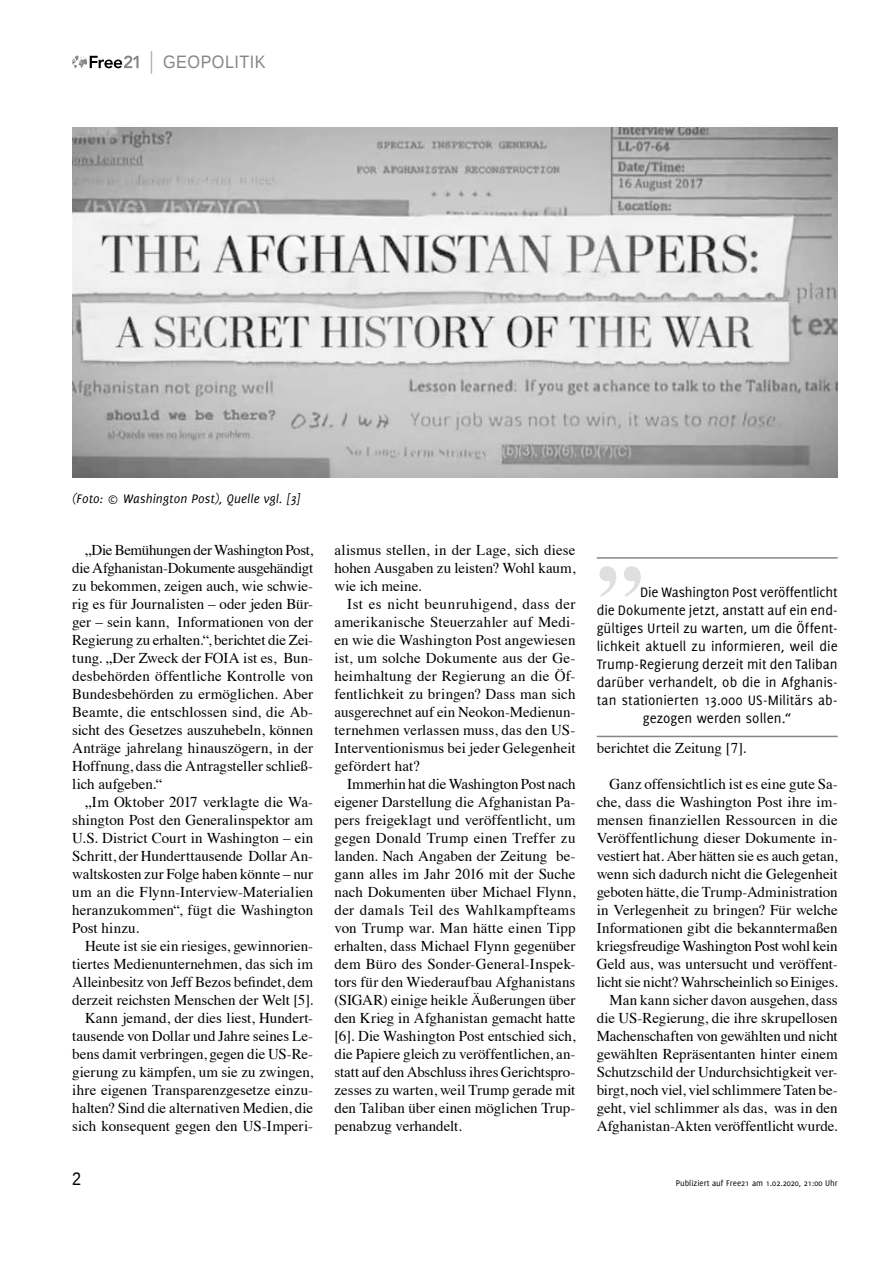
<style>
.page{position:relative;width:893px;height:1263px;background:#fff}
.page>*{position:absolute;margin:0;border:0;box-sizing:border-box;transform-origin:0 0}
.t1{font:700 91.5px "Times";color:#dfdfdf}
.t2{font:18px "Liberation Sans";letter-spacing:.03em;color:#868686;scale:.9 1}
.t3{font:18px "Liberation Sans";color:#000;scale:.9 1}
.t4{font:15px/18px "Times";letter-spacing:-.005em;color:#000;text-align:justify}
.t5{font:15px "Delicious";color:#000}
.t6{font:italic 13.5px "Delicious";letter-spacing:.01em;color:#000}
.t7{font:9px "Delicious";color:#000}
</style>
<div class="page">
<svg style="left:72px;top:55px;width:67px;height:13px"></svg>
<svg style="left:151px;top:51px;width:1px;height:23px"></svg>
<hr style="left:597px;top:557px;width:241px;height:2px;background:#868686">
<hr style="left:597px;top:736px;width:241px;height:1px;background:#868686">
<img style="left:72px;top:127px;width:766px;height:350px">
<p class="t2" style="left:163px;top:52px;width:115px">GEOPOLITIK</p>
<p class="t6" style="left:72px;top:491px;width:230px">(Foto: © Washington Post), Quelle vgl. [3]</p>
<p class="t4" style="left:72px;top:540px;width:242px;text-indent:13px">„Die Bemühungen der Washington Post, die Afghanistan-Dokumente ausgehändigt zu bekommen, zeigen auch, wie schwie&shy;rig es für Journalisten – oder jeden Bür&shy;ger – sein kann, Informationen von der Regierung zu erhalten.“, berichtet die Zei&shy;tung. „Der Zweck der FOIA ist es, Bun&shy;desbehörden öffentliche Kontrolle von Bundesbehörden zu ermöglichen. Aber Beamte, die entschlossen sind, die Ab&shy;sicht des Gesetzes auszuhebeln, können Anträge jahrelang hinauszögern, in der Hoffnung, dass die Antragsteller schließ&shy;lich aufgeben.“</p>
<p class="t4" style="left:72px;top:792px;width:242px;text-indent:13px">„Im Oktober 2017 verklagte die Wa&shy;shington Post den Generalinspektor am U.S. District Court in Washington – ein Schritt, der Hunderttausende Dollar An&shy;waltskosten zur Folge haben könnte – nur um an die Flynn-Interview-Materialien heranzukommen“, fügt die Washington Post hinzu.</p>
<p class="t4" style="left:72px;top:936px;width:242px;text-align:right">Heute ist sie ein riesiges, gewinnorien&shy;tiertes Medienunternehmen, das sich im Alleinbesitz von Jeff Bezos befindet, dem derzeit reichsten Menschen der Welt [5].<br>Kann jemand, der dies liest, Hundert&shy;tausende von Dollar und Jahre seines Le&shy;bens damit verbringen, gegen die US-Re&shy;gierung zu kämpfen, um sie zu zwingen, ihre eigenen Transparenzgesetze einzu&shy;halten? Sind die alternativen Medien, die sich konsequent gegen den US-Imperi-</p>
<p class="t4" style="left:334px;top:540px;width:242px">alismus stellen, in der Lage, sich diese hohen Ausgaben zu leisten? Wohl kaum, wie ich meine.</p>
<p class="t4" style="left:334px;top:594px;width:242px;text-indent:13px">Ist es nicht beunruhigend, dass der amerikanische Steuerzahler auf Medi&shy;en wie die Washington Post angewiesen ist, um solche Dokumente aus der Ge&shy;heimhaltung der Regierung an die Öf&shy;fentlichkeit zu bringen? Dass man sich ausgerechnet auf ein Neokon-Medienun&shy;ternehmen verlassen muss, das den US-Interventionismus bei jeder Gelegenheit gefördert hat?</p>
<p class="t4" style="left:334px;top:774px;width:242px;text-indent:13px">Immerhin hat die Washington Post nach eigener Darstellung die Afghanistan Pa&shy;pers freigeklagt und veröffentlicht, um gegen Donald Trump einen Treffer zu landen. Nach Angaben der Zeitung be&shy;gann alles im Jahr 2016 mit der Suche nach Dokumenten über Michael Flynn, der damals Teil des Wahlkampfteams von Trump war. Man hätte einen Tipp erhalten, dass Michael Flynn gegenüber dem Büro des Sonder-General-Inspek&shy;tors für den Wiederaufbau Afghanistans (SIGAR) einige heikle Äußerungen über den Krieg in Afghanistan gemacht hatte [6]. Die Washington Post entschied sich, die Papiere gleich zu veröffentlichen, an&shy;statt auf den Abschluss ihres Gerichtspro&shy;zesses zu warten, weil Trump gerade mit den Taliban über einen möglichen Trup&shy;penabzug verhandelt.</p>
<h1 class="t1" style="left:597px;top:462px;width:47px">„</h1>
<p class="t5" style="left:640px;top:584px;width:199px">Die Washington Post veröffentlicht</p>
<p class="t5" style="left:597px;top:602px;width:242px">die Dokumente jetzt, anstatt auf ein end-</p>
<p class="t5" style="left:597px;top:620px;width:242px">gültiges Urteil zu warten, um die Öffent-</p>
<p class="t5" style="left:597px;top:638px;width:242px">lichkeit aktuell zu informieren, weil die</p>
<p class="t5" style="left:597px;top:656px;width:242px">Trump-Regierung derzeit mit den Taliban</p>
<p class="t5" style="left:597px;top:674px;width:242px">darüber verhandelt, ob die in Afghanis-</p>
<p class="t5" style="left:597px;top:692px;width:242px">tan stationierten 13.000 US-Militärs ab-</p>
<p class="t5" style="left:643px;top:710px;width:150px">gezogen werden sollen.“</p>
<p class="t4" style="left:597px;top:738px;width:151px">berichtet die Zeitung [7].</p>
<p class="t4" style="left:597px;top:774px;width:242px;text-align:right">Ganz offensichtlich ist es eine gute Sa&shy;che, dass die Washington Post ihre im&shy;mensen finanziellen Ressourcen in die Veröffentlichung dieser Dokumente in&shy;vestiert hat. Aber hätten sie es auch getan, wenn sich dadurch nicht die Gelegenheit geboten hätte, die Trump-Administration in Verlegenheit zu bringen? Für welche Informationen gibt die bekanntermaßen kriegsfreudige Washington Post wohl kein Geld aus, was untersucht und veröffent&shy;licht sie nicht? Wahrscheinlich so Einiges.<br>Man kann sicher davon ausgehen, dass die US-Regierung, die ihre skrupellosen Machenschaften von gewählten und nicht gewählten Repräsentanten hinter einem Schutzschild der Undurchsichtigkeit ver&shy;birgt, noch viel, viel schlimmere Taten be&shy;geht, viel schlimmer als das, was in den Afghanistan-Akten veröffentlicht wurde.</p>
<p class="t3" style="left:72px;top:1169px;width:12px">2</p>
<p class="t7" style="left:676px;top:1178px;width:163px">Publiziert auf Free21 am 1.02.2020, 21:00 Uhr</p>
</div>
